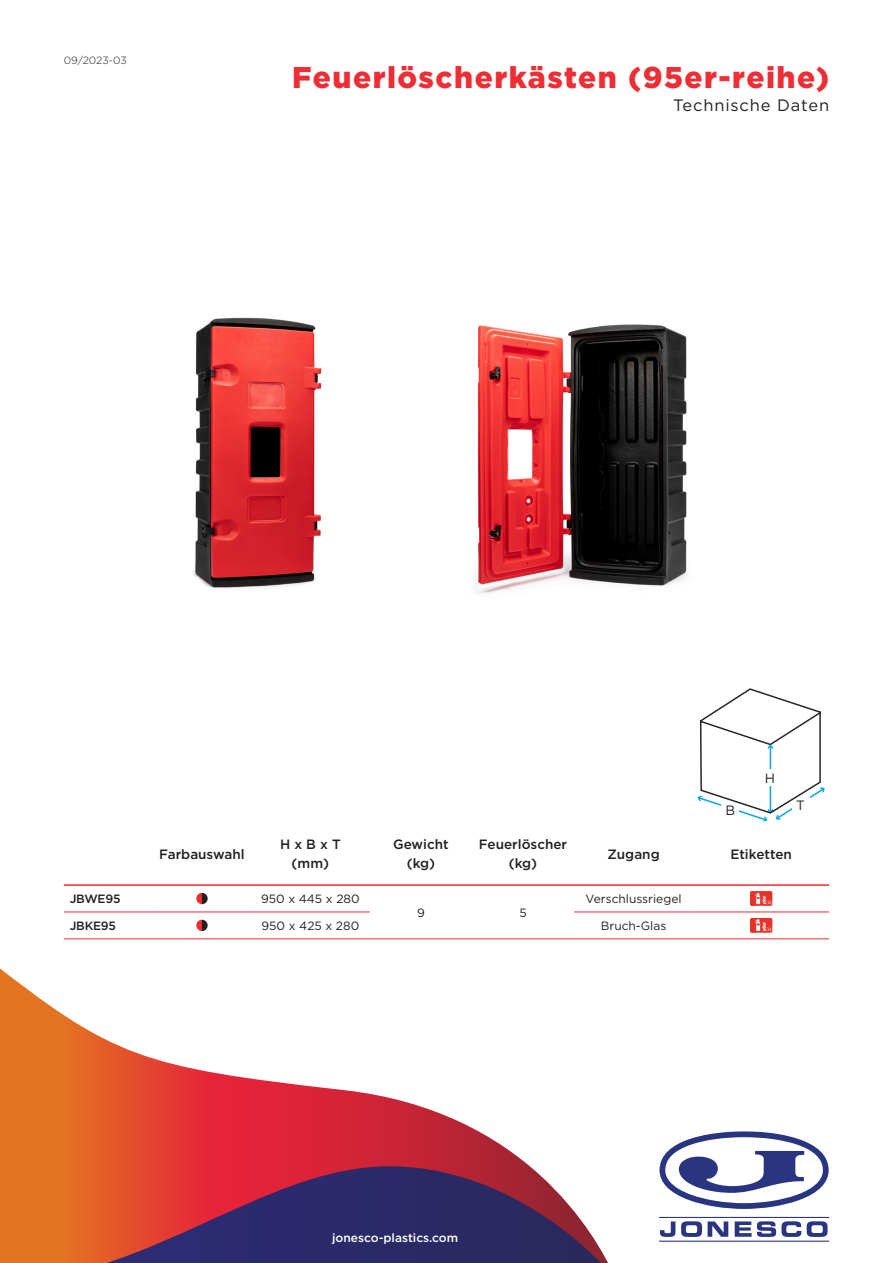
<style>
.page{position:relative;width:893px;height:1263px;background:#fff}
.page>*{position:absolute;margin:0;border:0;box-sizing:border-box;transform-origin:0 0}
.t1{font:900 30px "Gotham";letter-spacing:.05em;color:#ee2d34}
.t2{font:16.5px "Gotham";letter-spacing:.05em;color:#231f20}
.Table_Header{font:500 13.5px "Gotham";color:#231f20}
.t3{font:13.5px "Gotham";color:#231f20}
.Table_Body{font:12px "Gotham";color:#231f20}
.t4{font:500 12px "Gotham";color:#fff}
.Table_Part{font:500 12px "Gotham";letter-spacing:-.02em;color:#231f20}
.t5{font:300 10.5px "Gotham";color:#231f20}
</style>
<div class="page">
<svg style="left:0;top:968px;width:530px;height:295px"></svg>
<svg style="left:62px;top:1166px;width:546px;height:97px"></svg>
<svg style="left:659px;top:1131px;width:170px;height:111px"></svg>
<img style="left:474px;top:324px;width:213px;height:270px">
<img style="left:193px;top:317px;width:129px;height:272px">
<svg style="left:697px;top:688px;width:128px;height:133px"></svg>
<div style="left:761px;top:769px;width:18px;height:17px;background:#fff"></div>
<svg style="left:64px;top:821px;width:765px;height:111px"></svg>
<hr style="left:64px;top:884px;width:89px;height:2px;background:#ee2d34">
<hr style="left:153px;top:884px;width:98px;height:2px;background:#ee2d34">
<hr style="left:251px;top:884px;width:119px;height:2px;background:#ee2d34">
<hr style="left:370px;top:884px;width:102px;height:2px;background:#ee2d34">
<hr style="left:472px;top:884px;width:102px;height:2px;background:#ee2d34">
<hr style="left:574px;top:884px;width:119px;height:2px;background:#ee2d34">
<hr style="left:693px;top:884px;width:136px;height:2px;background:#ee2d34">
<hr style="left:64px;top:912px;width:89px;height:1px;background:#ee2d34">
<hr style="left:153px;top:912px;width:98px;height:1px;background:#ee2d34">
<hr style="left:251px;top:912px;width:119px;height:1px;background:#ee2d34">
<hr style="left:574px;top:912px;width:119px;height:1px;background:#ee2d34">
<hr style="left:693px;top:912px;width:136px;height:1px;background:#ee2d34">
<hr style="left:64px;top:938px;width:89px;height:1px;background:#ee2d34">
<hr style="left:153px;top:938px;width:98px;height:1px;background:#ee2d34">
<hr style="left:251px;top:938px;width:119px;height:1px;background:#ee2d34">
<hr style="left:370px;top:938px;width:102px;height:1px;background:#ee2d34">
<hr style="left:472px;top:938px;width:102px;height:1px;background:#ee2d34">
<hr style="left:574px;top:938px;width:119px;height:1px;background:#ee2d34">
<hr style="left:693px;top:938px;width:136px;height:1px;background:#ee2d34">
<svg style="left:196px;top:893px;width:12px;height:11px"></svg>
<img style="left:750px;top:891px;width:22px;height:15px">
<svg style="left:196px;top:920px;width:12px;height:11px"></svg>
<img style="left:750px;top:918px;width:22px;height:15px">
<p class="t5" style="left:64px;top:53px;width:65px">09/2023-03</p>
<h1 class="t1" style="left:292px;top:56px;width:538px">Feuerlöscherkästen (95er-reihe)</h1>
<p class="t2" style="left:673px;top:95px;width:158px">Technische Daten</p>
<p class="Table_Header" style="left:159px;top:845px;width:87px">Farbauswahl</p>
<p class="Table_Header" style="left:280px;top:835px;width:62px">H x B x T</p>
<p class="Table_Header" style="left:292px;top:855px;width:39px">(mm)</p>
<p class="Table_Header" style="left:393px;top:835px;width:57px">Gewicht</p>
<p class="Table_Header" style="left:407px;top:855px;width:30px">(kg)</p>
<p class="Table_Header" style="left:479px;top:835px;width:90px">Feuerlöscher</p>
<p class="Table_Header" style="left:509px;top:855px;width:30px">(kg)</p>
<p class="t3" style="left:726px;top:801px;width:11px">B</p>
<p class="t3" style="left:765px;top:769px;width:12px">H</p>
<p class="t3" style="left:796px;top:796px;width:10px">T</p>
<p class="Table_Header" style="left:607px;top:845px;width:54px">Zugang</p>
<p class="Table_Header" style="left:730px;top:845px;width:63px">Etiketten</p>
<p class="Table_Part" style="left:70px;top:891px;width:52px">JBWE95</p>
<p class="Table_Body" style="left:261px;top:891px;width:100px">950 x 445 x 280</p>
<p class="Table_Body" style="left:417px;top:905px;width:9px">9</p>
<p class="Table_Body" style="left:519px;top:905px;width:9px">5</p>
<p class="Table_Body" style="left:586px;top:891px;width:98px">Verschlussriegel</p>
<p class="Table_Part" style="left:70px;top:918px;width:48px">JBKE95</p>
<p class="Table_Body" style="left:262px;top:918px;width:99px">950 x 425 x 280</p>
<p class="Table_Body" style="left:601px;top:918px;width:67px">Bruch-Glas</p>
<p class="t4" style="left:332px;top:1229px;width:128px">jonesco-plastics.com</p>
</div>
